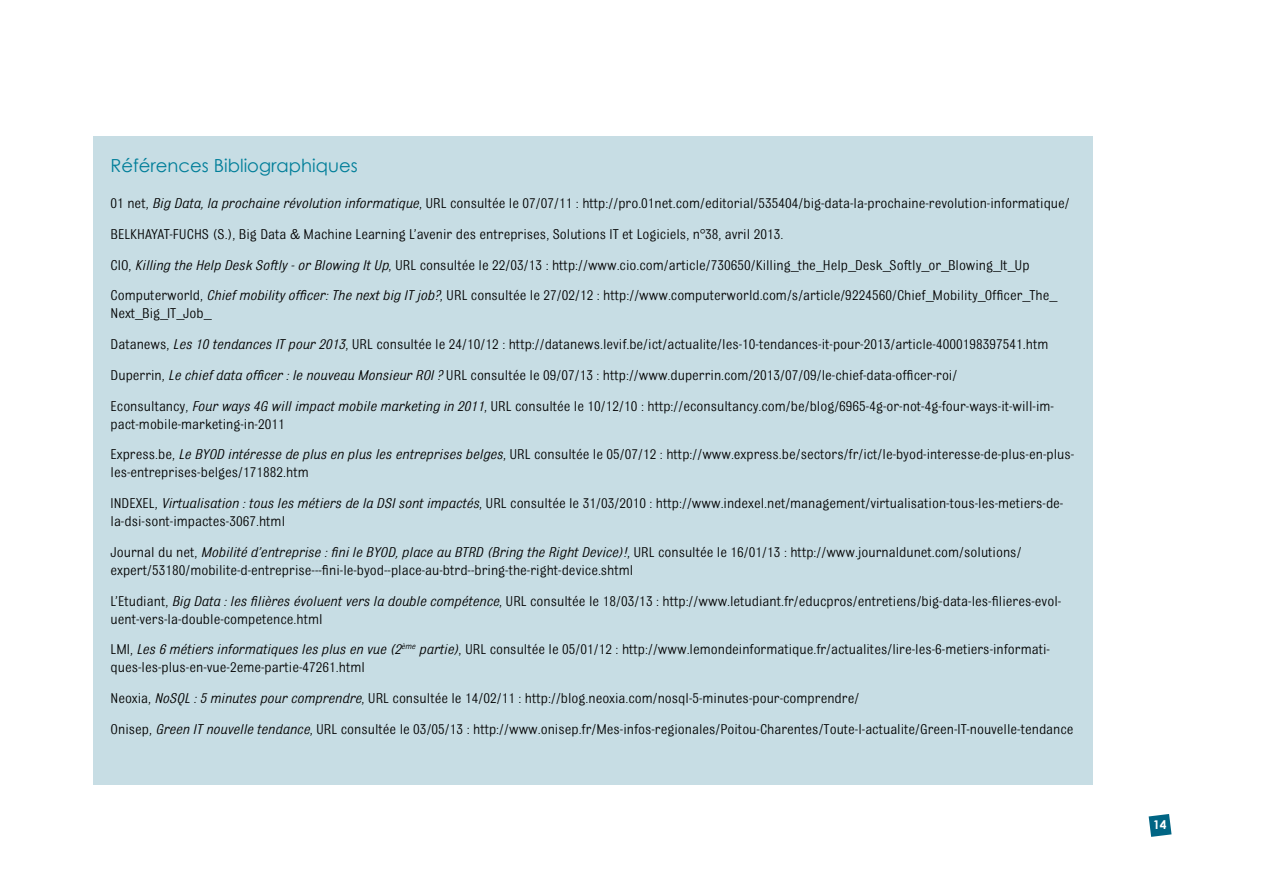
<style>
.page{position:relative;width:1263px;height:893px;background:#fff}
.page>*{position:absolute;margin:0;border:0;box-sizing:border-box;transform-origin:0 0}
.t1{font:18px "Century Gothic";color:#007e99}
.t2{font:15px/30.8px "Bulldog";color:#000}
.t3{font:700 12px "Century Gothic";color:#fff}
.s1{font-style:italic}
</style>
<div class="page">
<svg style="left:1149px;top:814px;width:22px;height:23px"></svg>
<div style="left:94px;top:136px;width:999px;height:648px;background:#c7dde4"></div>
<p class="t1" style="left:111px;top:155px;width:249px">Références Bibliographiques</p>
<p class="t2" style="left:111px;top:188px;width:961px">01 net, <span class="s1">Big Data, la prochaine révolution informatique</span>, URL consultée le 07/07/11 : http://pro.01net.com/editorial/535404/big-data-la-prochaine-revolution-informatique/ BELKHAYAT-FUCHS (S.), Big Data &amp; Machine Learning L’avenir des entreprises, Solutions IT et Logiciels, n°38, avril 2013.<br>CIO, <span class="s1">Killing the Help Desk Softly - or Blowing It Up</span>, URL consultée le 22/03/13 : http://www.cio.com/article/730650/Killing_the_Help_Desk_Softly_or_Blowing_It_Up Computerworld, <span class="s1">Chief mobility officer: The next big IT job?</span>, URL consultée le 27/02/12 : http://www.computerworld.com/s/article/9224560/Chief_Mobility_Officer_The_</p>
<p class="t2" style="left:111px;top:298px;width:945px">Next_Big_IT_Job_<br>Datanews, <span class="s1">Les 10 tendances IT pour 2013</span>, URL consultée le 24/10/12 : http://datanews.levif.be/ict/actualite/les-10-tendances-it-pour-2013/article-4000198397541.htm Duperrin, <span class="s1">Le chief data officer : le nouveau Monsieur ROI ?</span> URL consultée le 09/07/13 : http://www.duperrin.com/2013/07/09/le-chief-data-officer-roi/<br>Econsultancy, <span class="s1">Four ways 4G will impact mobile marketing in 2011</span>, URL consultée le 10/12/10 : http://econsultancy.com/be/blog/6965-4g-or-not-4g-four-ways-it-will-im-</p>
<p class="t2" style="left:111px;top:408px;width:965px">pact-mobile-marketing-in-2011<br>Express.be, <span class="s1">Le BYOD intéresse de plus en plus les entreprises belges</span>, URL consultée le 05/07/12 : http://www.express.be/sectors/fr/ict/le-byod-interesse-de-plus-en-plus-</p>
<p class="t2" style="left:111px;top:457px;width:954px">les-entreprises-belges/171882.htm<br>INDEXEL, <span class="s1">Virtualisation : tous les métiers de la DSI sont impactés</span>, URL consultée le 31/03/2010 : http://www.indexel.net/management/virtualisation-tous-les-metiers-de-</p>
<p class="t2" style="left:111px;top:506px;width:912px">la-dsi-sont-impactes-3067.html<br>Journal du net, <span class="s1">Mobilité d’entreprise : fini le BYOD, place au BTRD (Bring the Right Device)!</span>, URL consultée le 16/01/13 : http://www.journaldunet.com/solutions/</p>
<p class="t2" style="left:111px;top:554px;width:952px">expert/53180/mobilite-d-entreprise---fini-le-byod--place-au-btrd--bring-the-right-device.shtml<br>L’Etudiant, <span class="s1">Big Data : les filières évoluent vers la double compétence</span>, URL consultée le 18/03/13 : http://www.letudiant.fr/educpros/entretiens/big-data-les-filieres-evol-</p>
<p class="t2" style="left:111px;top:603px;width:941px">uent-vers-la-double-competence.html<br>LMI, <span class="s1">Les 6 métiers informatiques les plus en vue (2</span><sup>ème</sup> <span class="s1">partie)</span>, URL consultée le 05/01/12 : http://www.lemondeinformatique.fr/actualites/lire-les-6-metiers-informati-</p>
<p class="t2" style="left:111px;top:652px;width:964px">ques-les-plus-en-vue-2eme-partie-47261.html<br>Neoxia, <span class="s1">NoSQL : 5 minutes pour comprendre</span>, URL consultée le 14/02/11 : http://blog.neoxia.com/nosql-5-minutes-pour-comprendre/<br>Onisep, <span class="s1">Green IT nouvelle tendance</span>, URL consultée le 03/05/13 : http://www.onisep.fr/Mes-infos-regionales/Poitou-Charentes/Toute-l-actualite/Green-IT-nouvelle-tendance</p>
<p class="t3" style="left:1153px;top:817px;width:15px">14</p>
</div>
